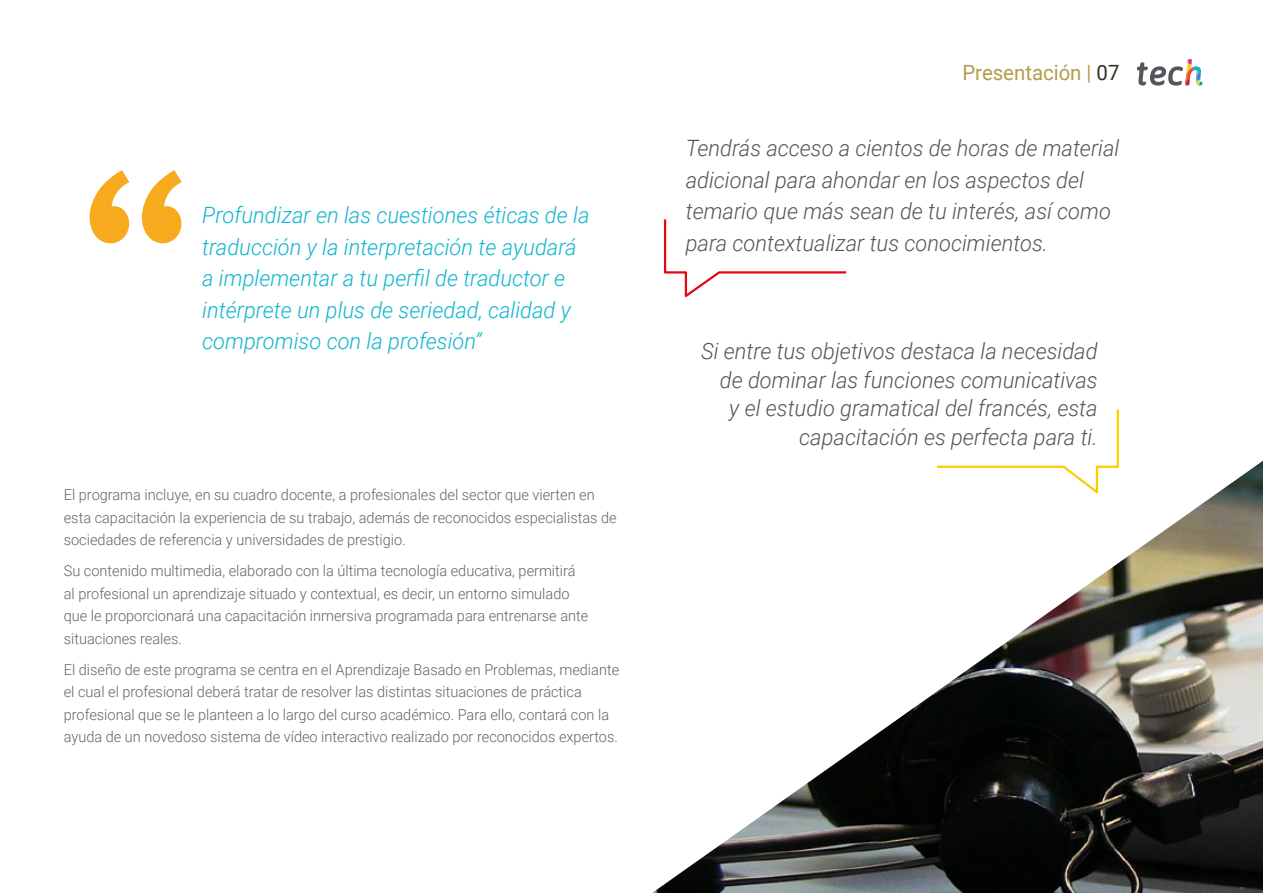
<style>
.page{position:relative;width:1263px;height:893px;background:#fff}
.page>*{position:absolute;margin:0;border:0;box-sizing:border-box;transform-origin:0 0}
.t1{font:italic 300 22.5px/28.5px "Roboto";color:#52555b;text-align:right}
.t2{font:italic 300 22.5px/31.5px "Roboto";color:#0fb6cf}
.t3{font:21px "Roboto";color:#b49c4b}
.t4{font:300 15px/22.5px "Roboto";color:#61646a}
.s1{color:#312e20}
</style>
<div class="page">
<svg style="left:90px;top:170px;width:92px;height:73px"></svg>
<img style="left:652px;top:461px;width:611px;height:432px">
<svg style="left:934px;top:409px;width:186px;height:88px"></svg>
<svg style="left:663px;top:219px;width:184px;height:78px"></svg>
<svg style="left:1137px;top:59px;width:65px;height:27px"></svg>
<h1 class="t2" style="left:202px;top:199px;width:389px">Profundizar en las cuestiones éticas de la traducción y la interpretación te ayudará a implementar a tu perfil de traductor e intérprete un plus de seriedad, calidad y compromiso con la profesión”</h1>
<p class="t4" style="left:64px;top:483px;width:554px">El programa incluye, en su cuadro docente, a profesionales del sector que vierten en esta capacitación la experiencia de su trabajo, además de reconocidos especialistas de sociedades de referencia y universidades de prestigio.</p>
<p class="t4" style="left:64px;top:559px;width:526px">Su contenido multimedia, elaborado con la última tecnología educativa, permitirá al profesional un aprendizaje situado y contextual, es decir, un entorno simulado que le proporcionará una capacitación inmersiva programada para entrenarse ante situaciones reales.</p>
<p class="t4" style="left:64px;top:658px;width:557px">El diseño de este programa se centra en el Aprendizaje Basado en Problemas, mediante el cual el profesional deberá tratar de resolver las distintas situaciones de práctica profesional que se le planteen a lo largo del curso académico. Para ello, contará con la ayuda de un novedoso sistema de vídeo interactivo realizado por reconocidos expertos.</p>
<h2 class="t3" style="left:962px;top:57px;width:159px">Presentación | <span class="s1">07</span></h2>
<h1 class="t1" style="left:686px;top:132px;width:435px;line-height:31.5px;text-align:left">Tendrás acceso a cientos de horas de material adicional para ahondar en los aspectos del temario que más sean de tu interés, así como para contextualizar tus conocimientos.</h1>
<h1 class="t1" style="left:701px;top:336px;width:398px">Si entre tus objetivos destaca la necesidad de dominar las funciones comunicativas<br>y el estudio gramatical del francés, esta capacitación es perfecta para ti.</h1>
</div>
